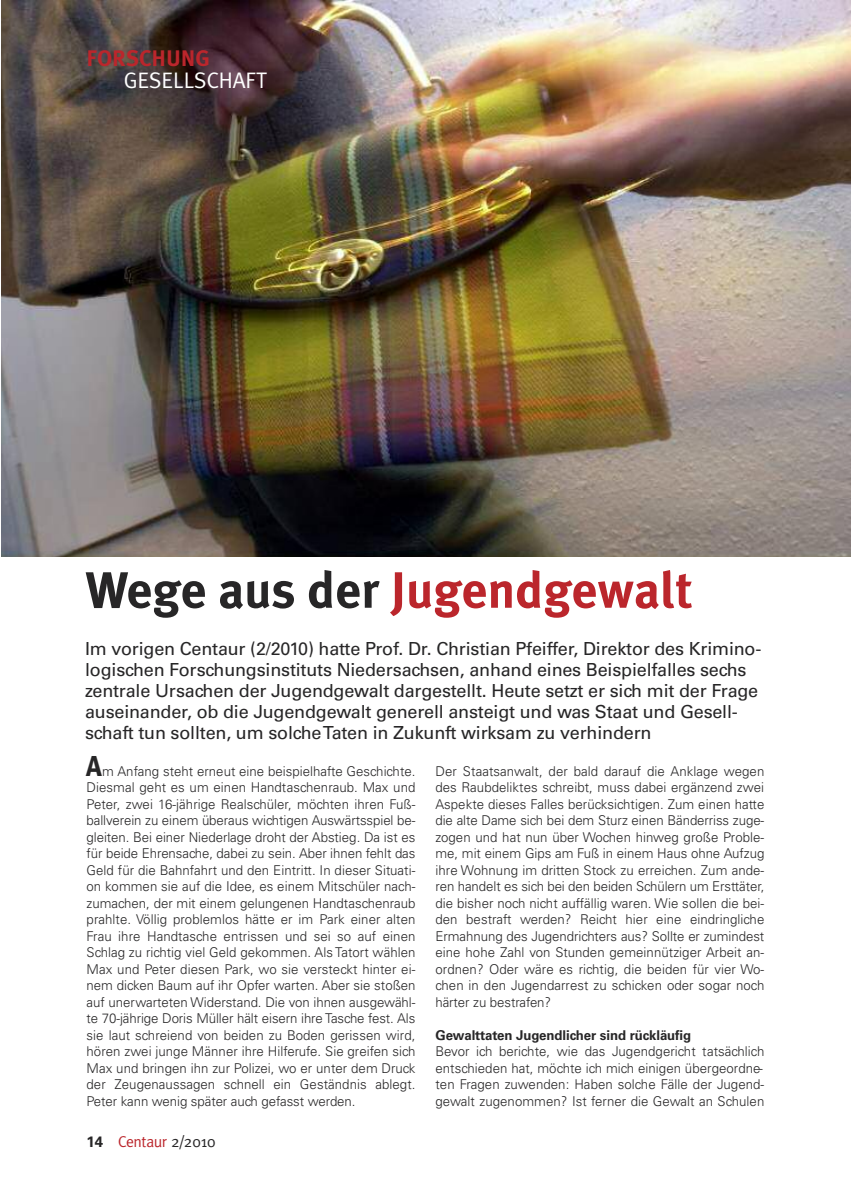
<style>
.page{position:relative;width:851px;height:1191px;background:#fff}
.page>*{position:absolute;margin:0;border:0;box-sizing:border-box;transform-origin:0 0}
.t1{font:700 51px "Meta Plus";color:#bb262c}
.t2{font:600 condensed 30px "Franklin Gothic LT";color:#272627}
.t3{font:22.5px "Meta";color:#fff}
.t4{font:700 22.5px "Meta Plus";color:#bb262c}
.t5{font:18px/21px "Univers LT";letter-spacing:-.01em;color:#272627}
.t6{font:15.75px "Meta";letter-spacing:-.02em;color:#bb262c}
.t7{font:300 13.5px/16.5px "Univers LT";letter-spacing:.005em;color:#272627;text-align:justify}
.t8{font:700 13.5px "Univers LT";letter-spacing:-.005em;color:#272627}
.s1{color:#272627}
.s2{font-family:"Univers LT";font-weight:700;font-size:15px;color:#272627}
</style>
<div class="page">
<img style="left:2px;top:0;width:848px;height:556px">
<h3 class="t4" style="left:87px;top:45px;width:125px">FORSCHUNG</h3>
<h3 class="t3" style="left:124px;top:67px;width:145px">GESELLSCHAFT</h3>
<h1 class="t1" style="left:85px;top:560px;width:609px"><span class="s1">Wege aus der</span> Jugendgewalt</h1>
<p class="t5" style="left:85px;top:640px;width:677px">Im vorigen Centaur (2/2010) hatte Prof. Dr. Christian Pfeiffer, Direktor des Krimino&shy;logischen Forschungsinstituts Niedersachsen, anhand eines Beispielfalles sechs zentrale Ursachen der Jugendgewalt dargestellt. Heute setzt er sich mit der Frage auseinander, ob die Jugendgewalt generell ansteigt und was Staat und Gesell&shy;schaft tun sollten, um solcheTaten in Zukunft wirksam zu verhindern</p>
<h2 class="t2" style="left:87px;top:755px;width:17px">A</h2>
<p class="t7" style="left:87px;top:763px;width:330px;text-indent:16px">m Anfang steht erneut eine beispielhafte Geschichte.<br>Diesmal geht es um einen Handtaschenraub. Max und Peter, zwei 16-jährige Realschüler, möchten ihren Fuß&shy;ballverein zu einem überaus wichtigen Auswärtsspiel be&shy;gleiten. Bei einer Niederlage droht der Abstieg. Da ist es für beide Ehrensache, dabei zu sein. Aber ihnen fehlt das Geld für die Bahnfahrt und den Eintritt. In dieser Situati&shy;on kommen sie auf die Idee, es einem Mitschüler nach&shy;zumachen, der mit einem gelungenen Handtaschenraub prahlte. Völlig problemlos hätte er im Park einer alten Frau ihre Handtasche entrissen und sei so auf einen Schlag zu richtig viel Geld gekommen. Als Tatort wählen Max und Peter diesen Park, wo sie versteckt hinter ei&shy;nem dicken Baum auf ihr Opfer warten. Aber sie stoßen auf unerwarteten Widerstand. Die von ihnen ausgewähl&shy;te 70-jährige Doris Müller hält eisern ihre Tasche fest. Als sie laut schreiend von beiden zu Boden gerissen wird, hören zwei junge Männer ihre Hilferufe. Sie greifen sich Max und bringen ihn zur Polizei, wo er unter dem Druck der Zeugenaussagen schnell ein Geständnis ablegt.<br>Peter kann wenig später auch gefasst werden.</p>
<p class="t7" style="left:435px;top:763px;width:330px">Der Staatsanwalt, der bald darauf die Anklage wegen des Raubdeliktes schreibt, muss dabei ergänzend zwei Aspekte dieses Falles berücksichtigen. Zum einen hatte die alte Dame sich bei dem Sturz einen Bänderriss zuge&shy;zogen und hat nun über Wochen hinweg große Proble&shy;me, mit einem Gips am Fuß in einem Haus ohne Aufzug ihre Wohnung im dritten Stock zu erreichen. Zum ande&shy;ren handelt es sich bei den beiden Schülern um Ersttäter, die bisher noch nicht auffällig waren. Wie sollen die bei&shy;den bestraft werden? Reicht hier eine eindringliche Ermahnung des Jugendrichters aus? Sollte er zumindest eine hohe Zahl von Stunden gemeinnütziger Arbeit an&shy;ordnen? Oder wäre es richtig, die beiden für vier Wo&shy;chen in den Jugendarrest zu schicken oder sogar noch härter zu bestrafen?</p>
<p class="t8" style="left:435px;top:1030px;width:257px">Gewalttaten Jugendlicher sind rückläufig</p>
<p class="t7" style="left:435px;top:1044px;width:330px">Bevor ich berichte, wie das Jugendgericht tatsächlich entschieden hat, möchte ich mich einigen übergeordne&shy;ten Fragen zuwenden: Haben solche Fälle der Jugend&shy;gewalt zugenommen? Ist ferner die Gewalt an Schulen</p>
<p class="t6" style="left:87px;top:1132px;width:130px"><span class="s2">14</span> Centaur <span class="s1">2/2010</span></p>
</div>
